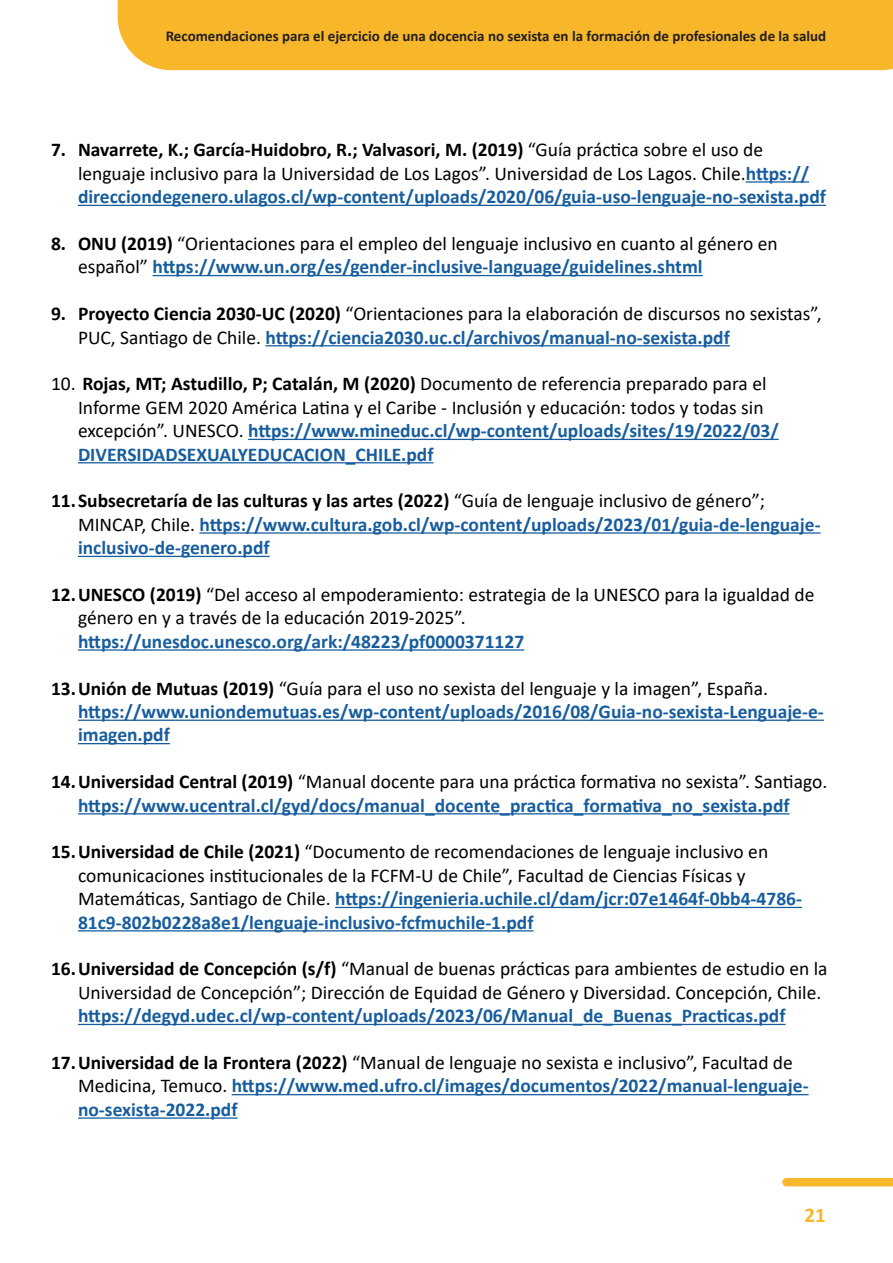
<style>
.page{position:relative;width:893px;height:1263px;background:#fff}
.page>*{position:absolute;margin:0;border:0;box-sizing:border-box;transform-origin:0 0}
.t1{font:700 21px "Calibri";color:#f8b72b}
.t2{font:19.5px/23.4px "Calibri";color:#000001}
.t3{font:700 19.5px/23.4px "Calibri";color:#175d9e}
.t4{font:700 15px "Calibri";color:#231f20}
.s1{font-weight:700}
.s2{font-weight:700;color:#175d9e}
.s3{color:#000001}
.s4{font-weight:400;color:#000001}
</style>
<div class="page">
<div style="left:118px;top:0;width:775px;height:70px;background:#f8b72b"></div>
<svg style="left:782px;top:1178px;width:111px;height:8px"></svg>
<hr style="left:746px;top:181px;width:63px;height:2px;background:#175d9e">
<hr style="left:78px;top:205px;width:748px;height:1px;background:#175d9e">
<hr style="left:153px;top:275px;width:550px;height:1px;background:#175d9e">
<hr style="left:265px;top:345px;width:465px;height:1px;background:#175d9e">
<hr style="left:248px;top:439px;width:531px;height:1px;background:#175d9e">
<hr style="left:78px;top:462px;width:355px;height:1px;background:#175d9e">
<hr style="left:199px;top:532px;width:622px;height:2px;background:#175d9e">
<hr style="left:78px;top:556px;width:192px;height:1px;background:#175d9e">
<hr style="left:78px;top:649px;width:446px;height:2px;background:#175d9e">
<hr style="left:78px;top:720px;width:746px;height:1px;background:#175d9e">
<hr style="left:78px;top:743px;width:92px;height:1px;background:#175d9e">
<hr style="left:78px;top:813px;width:712px;height:1px;background:#175d9e">
<hr style="left:335px;top:907px;width:467px;height:1px;background:#175d9e">
<hr style="left:78px;top:930px;width:455px;height:1px;background:#175d9e">
<hr style="left:78px;top:1024px;width:707px;height:1px;background:#175d9e">
<hr style="left:232px;top:1094px;width:577px;height:1px;background:#175d9e">
<hr style="left:78px;top:1117px;width:160px;height:2px;background:#175d9e">
<p class="t4" style="left:166px;top:25px;width:662px">Recomendaciones para el ejercicio de una docencia no sexista en la formación de profesionales de la salud</p>
<p class="t2" style="left:78px;top:138px;width:750px;text-indent:-27px"><span class="s1">7. Navarrete, K.; García-Huidobro, R.; Valvasori, M. (2019)</span> “Guía práctica sobre el uso de lenguaje inclusivo para la Universidad de Los Lagos”. Universidad de Los Lagos. Chile.<span class="s2">https:// direcciondegenero.ulagos.cl/wp-content/uploads/2020/06/guia-uso-lenguaje-no-sexista.pdf</span></p>
<p class="t2" style="left:78px;top:231px;width:701px;text-indent:-27px"><span class="s1">8. ONU (2019)</span> “Orientaciones para el empleo del lenguaje inclusivo en cuanto al género en español” <span class="s2">https://www.un.org/es/gender-inclusive-language/guidelines.shtml</span></p>
<p class="t2" style="left:78px;top:301px;width:745px;text-indent:-27px"><span class="s1">9. Proyecto Ciencia 2030-UC (2020)</span> “Orientaciones para la elaboración de discursos no sexistas”,<br>PUC, Santiago de Chile. <span class="s2">https://ciencia2030.uc.cl/archivos/manual-no-sexista.pdf</span></p>
<p class="t2" style="left:78px;top:372px;width:702px;text-indent:-27px">10. <span class="s1">Rojas, MT; Astudillo, P; Catalán, M (2020)</span> Documento de referencia preparado para el Informe GEM 2020 América Latina y el Caribe - Inclusión y educación: todos y todas sin excepción”. UNESCO. <span class="s2">https://www.mineduc.cl/wp-content/uploads/sites/19/2022/03/ DIVERSIDADSEXUALYEDUCACION_CHILE.pdf</span></p>
<p class="t3" style="left:78px;top:489px;width:744px;text-indent:-27px"><span class="s3">11.Subsecretaría de las culturas y las artes (2022)</span> <span class="s4">“Guía de lenguaje inclusivo de género”;<br>MINCAP, Chile.</span> https://www.cultura.gob.cl/wp-content/uploads/2023/01/guia-de-lenguaje&shy;inclusivo-de-genero.pdf</p>
<p class="t2" style="left:78px;top:582px;width:738px;text-indent:-27px"><span class="s1">12.UNESCO (2019)</span> “Del acceso al empoderamiento: estrategia de la UNESCO para la igualdad de género en y a través de la educación 2019-2025”. <span class="s2">https://unesdoc.unesco.org/ark:/48223/pf0000371127</span></p>
<p class="t3" style="left:78px;top:676px;width:747px;text-indent:-27px"><span class="s3">13.Unión de Mutuas (2019)</span> <span class="s4">“Guía para el uso no sexista del lenguaje y la imagen”, España. </span>https://www.uniondemutuas.es/wp-content/uploads/2016/08/Guia-no-sexista-Lenguaje-e&shy;imagen.pdf</p>
<p class="t3" style="left:51px;top:770px;width:778px;text-align:center"><span class="s3">14.Universidad Central (2019)</span> <span class="s4">“Manual docente para una práctica formativa no sexista”. Santiago. </span>https://www.ucentral.cl/gyd/docs/manual_docente_practica_formativa_no_sexista.pdf</p>
<p class="t2" style="left:78px;top:840px;width:725px;text-indent:-27px"><span class="s1">15.Universidad de Chile (2021)</span> “Documento de recomendaciones de lenguaje inclusivo en comunicaciones institucionales de la FCFM-U de Chile”, Facultad de Ciencias Físicas y Matemáticas, Santiago de Chile. <span class="s2">https://ingenieria.uchile.cl/dam/jcr:07e1464f-0bb4-4786- 81c9-802b0228a8e1/lenguaje-inclusivo-fcfmuchile-1.pdf</span></p>
<p class="t2" style="left:78px;top:957px;width:751px;text-indent:-27px"><span class="s1">16.Universidad de Concepción (s/f)</span> “Manual de buenas prácticas para ambientes de estudio en la<br>Universidad de Concepción”; Dirección de Equidad de Género y Diversidad. Concepción, Chile. <span class="s2">https://degyd.udec.cl/wp-content/uploads/2023/06/Manual_de_Buenas_Practicas.pdf</span></p>
<p class="t3" style="left:78px;top:1051px;width:732px;text-indent:-27px"><span class="s3">17.Universidad de la Frontera (2022)</span> <span class="s4">“Manual de lenguaje no sexista e inclusivo”, Facultad de<br>Medicina, Temuco.</span> https://www.med.ufro.cl/images/documentos/2022/manual-lenguaje&shy;no-sexista-2022.pdf</p>
<p class="t1" style="left:804px;top:1200px;width:23px">21</p>
</div>
